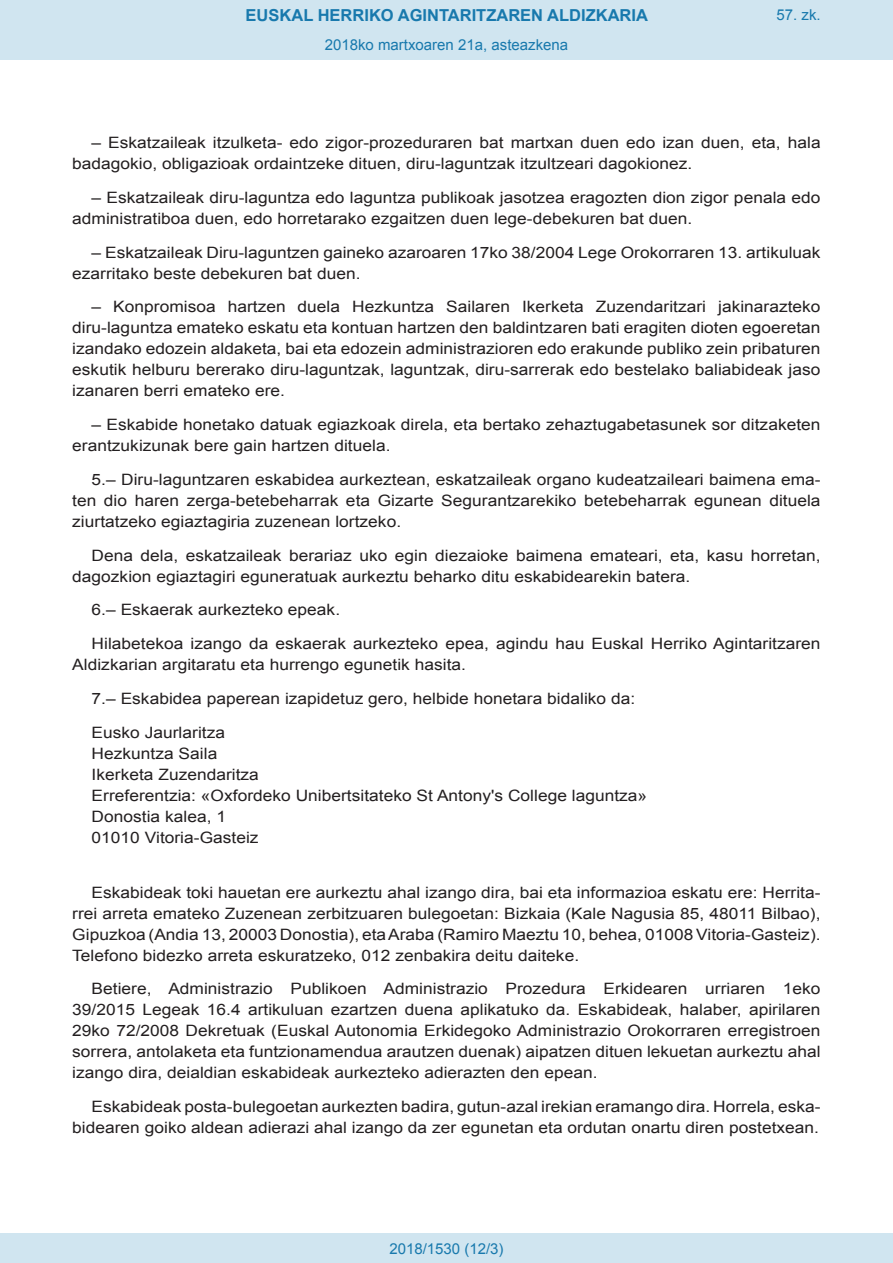
<style>
.page{position:relative;width:893px;height:1263px;background:#fff}
.page>*{position:absolute;margin:0;border:0;box-sizing:border-box;transform-origin:0 0}
.t1{font:700 16.5px "Arial";color:#1879ad}
.BOPVDetalle{font:15.6px/21px "Arial";color:#231f20;scale:1.11 1}
.BOPVLista{font:15.6px "Arial";color:#231f20;scale:1.11 1}
.Paginacion_Centro{font:15px "Arial";color:#1879ad}
</style>
<div class="page">
<div style="left:0;top:0;width:893px;height:60px;background:#d0e5f0"></div>
<div style="left:0;top:1233px;width:893px;height:30px;background:#d0e5f0"></div>
<p class="t1" style="left:246px;top:4px;width:404px">EUSKAL HERRIKO AGINTARITZAREN ALDIZKARIA</p>
<p class="Paginacion_Centro" style="left:325px;top:35px;width:245px">2018ko martxoaren 21a, asteazkena</p>
<p class="Paginacion_Centro" style="left:776px;top:5px;width:46px">57. zk.</p>
<p class="BOPVDetalle" style="left:72px;top:132px;width:676px;text-indent:19px">– Eskatzaileak itzulketa- edo zigor-prozeduraren bat martxan duen edo izan duen, eta, hala badagokio, obligazioak ordaintzeke dituen, diru-laguntzak itzultzeari dagokionez.</p>
<p class="BOPVDetalle" style="left:72px;top:187px;width:676px;text-indent:19px">– Eskatzaileak diru-laguntza edo laguntza publikoak jasotzea eragozten dion zigor penala edo administratiboa duen, edo horretarako ezgaitzen duen lege-debekuren bat duen.</p>
<p class="BOPVDetalle" style="left:72px;top:242px;width:676px;text-indent:19px">– Eskatzaileak Diru-laguntzen gaineko azaroaren 17ko 38/2004 Lege Orokorraren 13. artikuluak ezarritako beste debekuren bat duen.</p>
<p class="BOPVDetalle" style="left:72px;top:297px;width:676px;text-align:justify;text-indent:19px">– Konpromisoa hartzen duela Hezkuntza Sailaren Ikerketa Zuzendaritzari jakinarazteko diru-laguntza emateko eskatu eta kontuan hartzen den baldintzaren bati eragiten dioten egoeretan izandako edozein aldaketa, bai eta edozein administrazioren edo erakunde publiko zein pribaturen eskutik helburu bererako diru-laguntzak, laguntzak, diru-sarrerak edo bestelako baliabideak jaso izanaren berri emateko ere.</p>
<p class="BOPVDetalle" style="left:72px;top:414px;width:676px;text-indent:19px">– Eskabide honetako datuak egiazkoak direla, eta bertako zehaztugabetasunek sor ditzaketen erantzukizunak bere gain hartzen dituela.</p>
<p class="BOPVDetalle" style="left:72px;top:469px;width:676px;text-align:justify;text-indent:19px">5.– Diru-laguntzaren eskabidea aurkeztean, eskatzaileak organo kudeatzaileari baimena ema&shy;ten dio haren zerga-betebeharrak eta Gizarte Segurantzarekiko betebeharrak egunean dituela ziurtatzeko egiaztagiria zuzenean lortzeko.</p>
<p class="BOPVDetalle" style="left:72px;top:545px;width:676px;text-indent:19px">Dena dela, eskatzaileak berariaz uko egin diezaioke baimena emateari, eta, kasu horretan, dagozkion egiaztagiri eguneratuak aurkeztu beharko ditu eskabidearekin batera.</p>
<p class="BOPVDetalle" style="left:92px;top:600px;width:225px">6.– Eskaerak aurkezteko epeak.</p>
<p class="BOPVDetalle" style="left:72px;top:633px;width:676px;text-indent:19px">Hilabetekoa izango da eskaerak aurkezteko epea, agindu hau Euskal Herriko Agintaritzaren<br>Aldizkarian argitaratu eta hurrengo egunetik hasita.</p>
<p class="BOPVDetalle" style="left:92px;top:688px;width:491px">7.– Eskabidea paperean izapidetuz gero, helbide honetara bidaliko da:</p>
<p class="BOPVLista" style="left:92px;top:722px;width:122px">Eusko Jaurlaritza</p>
<p class="BOPVLista" style="left:92px;top:743px;width:115px">Hezkuntza Saila</p>
<p class="BOPVLista" style="left:92px;top:764px;width:152px">Ikerketa Zuzendaritza</p>
<p class="BOPVLista" style="left:92px;top:785px;width:502px">Erreferentzia: «Oxfordeko Unibertsitateko St Antony's College laguntza»</p>
<p class="BOPVLista" style="left:92px;top:806px;width:123px">Donostia kalea, 1</p>
<p class="BOPVLista" style="left:92px;top:827px;width:152px">01010 Vitoria-Gasteiz</p>
<p class="BOPVDetalle" style="left:72px;top:882px;width:676px;text-align:justify;text-indent:19px">Eskabideak toki hauetan ere aurkeztu ahal izango dira, bai eta informazioa eskatu ere: Herrita&shy;rrei arreta emateko Zuzenean zerbitzuaren bulegoetan: Bizkaia (Kale Nagusia 85, 48011 Bilbao), Gipuzkoa (Andia 13, 20003 Donostia), eta Araba (Ramiro Maeztu 10, behea, 01008 Vitoria-Gasteiz).<br>Telefono bidezko arreta eskuratzeko, 012 zenbakira deitu daiteke.</p>
<p class="BOPVDetalle" style="left:72px;top:978px;width:676px;text-align:justify;text-indent:19px">Betiere, Administrazio Publikoen Administrazio Prozedura Erkidearen urriaren 1eko 39/2015 Legeak 16.4 artikuluan ezartzen duena aplikatuko da. Eskabideak, halaber, apirilaren 29ko 72/2008 Dekretuak (Euskal Autonomia Erkidegoko Administrazio Orokorraren erregistroen sorrera, antolaketa eta funtzionamendua arautzen duenak) aipatzen dituen lekuetan aurkeztu ahal izango dira, deialdian eskabideak aurkezteko adierazten den epean.</p>
<p class="BOPVDetalle" style="left:72px;top:1096px;width:676px;text-align:right">Eskabideak posta-bulegoetan aurkezten badira, gutun-azal irekian eramango dira. Horrela, eska&shy;bidearen goiko aldean adierazi ahal izango da zer egunetan eta ordutan onartu diren postetxean.</p>
<p class="Paginacion_Centro" style="left:389px;top:1238px;width:116px">2018/1530 (12/3)</p>
</div>
